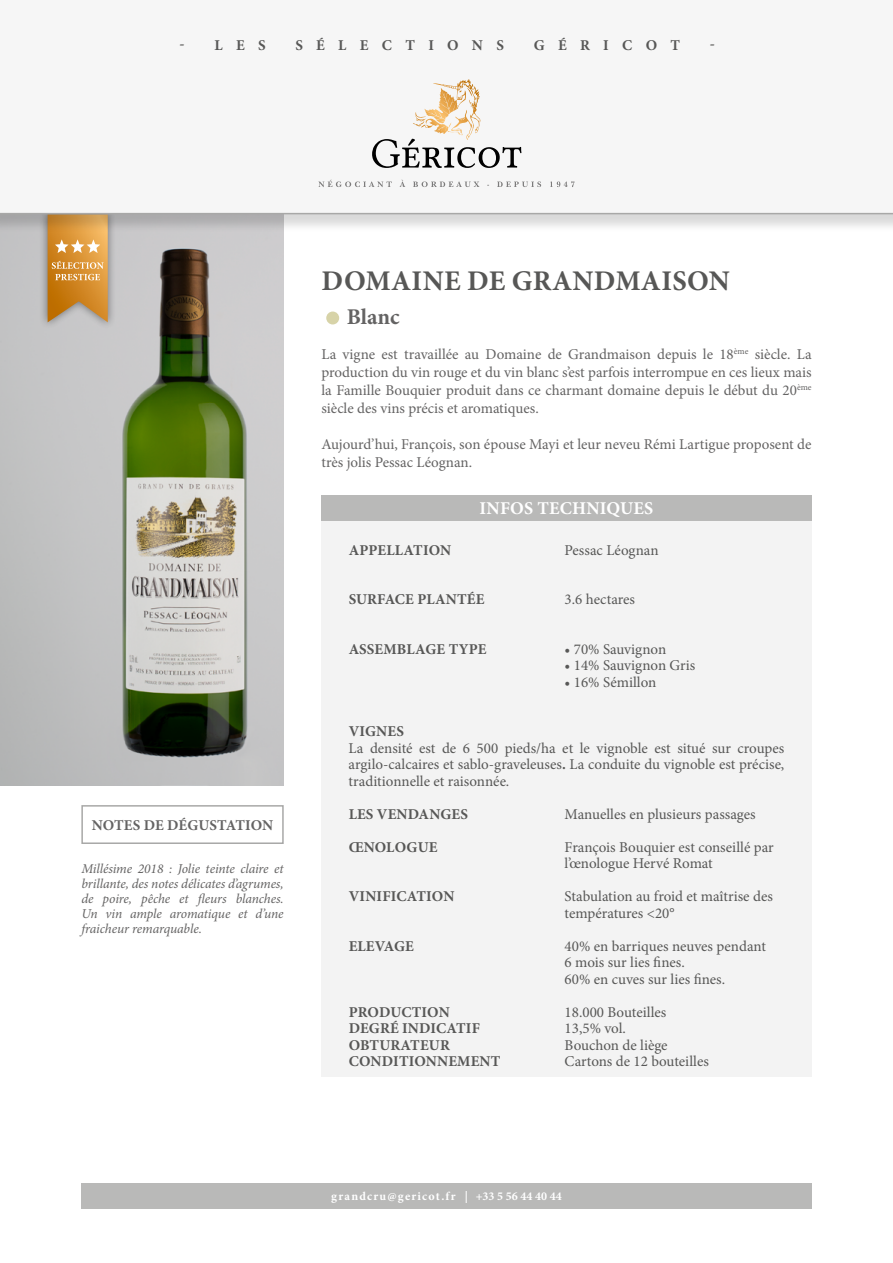
<style>
.page{position:relative;width:893px;height:1263px;background:#fff}
.page>*{position:absolute;margin:0;border:0;box-sizing:border-box;transform-origin:0 0}
.t1{font:700 28.5px "Minion Pro";letter-spacing:.01em;color:#575756}
.t2{font:700 22.5px "Minion Pro";color:#646363}
.t3{font:700 18px "Minion Pro";letter-spacing:.01em;color:#fff}
.t4{font:15px/16.5px "Minion Pro";color:#575756}
.t5{font:15px/18px "Minion Pro";color:#646363;text-align:justify}
.t6{font:700 15px "Minion Pro";letter-spacing:.01em;color:#575756}
.t7{font:700 15px "Minion Pro";color:#646363}
.t8{font:700 15px "Minion Pro";letter-spacing:.89em;color:#575756}
.t9{font:italic 13.5px/15px "Minion Pro";letter-spacing:-.01em;color:#646363;text-align:justify}
.t10{font:700 12px "Minion Pro";letter-spacing:.1em;color:#fff}
.s1{font-weight:700}
</style>
<div class="page">
<img style="left:0;top:233px;width:284px;height:552px">
<div style="left:81px;top:1184px;width:731px;height:25px;background:#b9b9b8"></div>
<div style="left:39px;top:206px;width:77px;height:123px;background:#000;opacity:.45"></div>
<svg style="left:48px;top:233px;width:60px;height:89px;background:#d49a4b"></svg>
<div style="left:321px;top:521px;width:491px;height:556px;background:#f3f3f3"></div>
<div style="left:321px;top:496px;width:491px;height:25px;background:#b9b9b8"></div>
<div style="left:326px;top:312px;width:13px;height:12px;background:#d7d3a8;border-radius:50%"></div>
<div style="left:81px;top:805px;width:203px;height:39px;background:#fff;border:2px solid #a8a8a7"></div>
<div style="left:0;top:0;width:893px;height:233px;background:#000;opacity:.15"></div>
<div style="left:0;top:0;width:893px;height:214px;background:#f6f6f6"></div>
<svg style="left:372px;top:139px;width:149px;height:29px"></svg>
<svg style="left:318px;top:180px;width:257px;height:7px"></svg>
<svg style="left:448px;top:122px;width:3px;height:6px"></svg>
<svg style="left:435px;top:80px;width:37px;height:27px"></svg>
<svg style="left:413px;top:112px;width:14px;height:15px"></svg>
<svg style="left:433px;top:116px;width:8px;height:3px"></svg>
<p class="t6" style="left:179px;top:35px;width:88px">- LES</p>
<p class="t8" style="left:295px;top:35px;width:210px">SÉLECTIONS</p>
<p class="t8" style="left:534px;top:35px;width:148px">GÉRICOT</p>
<p class="t6" style="left:710px;top:35px;width:7px">-</p>
<h1 class="t1" style="left:321px;top:261px;width:410px">DOMAINE DE GRANDMAISON</h1>
<h2 class="t2" style="left:347px;top:301px;width:55px">Blanc</h2>
<p class="t5" style="left:321px;top:345px;width:492px">La vigne est travaillée au Domaine de Grandmaison depuis le 18<sup>ème</sup> siècle. La production du vin rouge et du vin blanc s’est parfois interrompue en ces lieux mais la Famille Bouquier produit dans ce charmant domaine depuis le début du 20<sup>ème </sup>siècle des vins précis et aromatiques.</p>
<p class="t5" style="left:321px;top:435px;width:492px">Aujourd’hui, François, son épouse Mayi et leur neveu Rémi Lartigue proposent de très jolis Pessac Léognan.</p>
<p class="t7" style="left:92px;top:814px;width:183px">NOTES DE DÉGUSTATION</p>
<p class="t9" style="left:81px;top:861px;width:204px">Millésime 2018 : Jolie teinte claire et brillante, des notes délicates d’agrumes, de poire, pêche et fleurs blanches.<br>Un vin ample aromatique et d’une fraicheur remarquable.</p>
<p class="t3" style="left:480px;top:495px;width:175px">INFOS TECHNIQUES</p>
<p class="t6" style="left:349px;top:539px;width:104px">APPELLATION</p>
<p class="t4" style="left:565px;top:542px;width:95px">Pessac Léognan</p>
<p class="t6" style="left:349px;top:589px;width:137px">SURFACE PLANTÉE</p>
<p class="t4" style="left:565px;top:591px;width:72px">3.6 hectares</p>
<p class="t6" style="left:349px;top:638px;width:139px">ASSEMBLAGE TYPE</p>
<p class="t4" style="left:565px;top:641px;width:103px">• 70% Sauvignon</p>
<p class="t4" style="left:565px;top:657px;width:132px">• 14% Sauvignon Gris</p>
<p class="t4" style="left:565px;top:674px;width:93px">• 16% Sémillon</p>
<p class="t6" style="left:349px;top:721px;width:57px">VIGNES</p>
<p class="t4" style="left:349px;top:740px;width:437px;text-align:justify">La densité est de 6 500 pieds/ha et le vignoble est situé sur croupes argilo-calcaires et sablo-graveleuses<span class="s1">.</span> La conduite du vignoble est précise, traditionnelle et raisonnée.</p>
<p class="t6" style="left:349px;top:803px;width:121px">LES VENDANGES</p>
<p class="t4" style="left:565px;top:806px;width:193px">Manuelles en plusieurs passages</p>
<p class="t6" style="left:349px;top:836px;width:90px">ŒNOLOGUE</p>
<p class="t4" style="left:565px;top:839px;width:211px">François Bouquier est conseillé par l’œnologue Hervé Romat</p>
<p class="t6" style="left:349px;top:886px;width:107px">VINIFICATION</p>
<p class="t4" style="left:565px;top:888px;width:210px">Stabulation au froid et maîtrise des températures &lt;20°</p>
<p class="t6" style="left:349px;top:935px;width:67px">ELEVAGE</p>
<p class="t4" style="left:565px;top:938px;width:203px">40% en barriques neuves pendant<br>6 mois sur lies fines.<br>60% en cuves sur lies fines.</p>
<p class="t6" style="left:349px;top:1001px;width:103px">PRODUCTION</p>
<p class="t4" style="left:565px;top:1004px;width:103px">18.000 Bouteilles</p>
<p class="t6" style="left:349px;top:1018px;width:133px">DEGRÉ INDICATIF</p>
<p class="t4" style="left:565px;top:1020px;width:63px">13,5% vol.</p>
<p class="t6" style="left:349px;top:1034px;width:103px">OBTURATEUR</p>
<p class="t4" style="left:565px;top:1037px;width:105px">Bouchon de liège</p>
<p class="t6" style="left:349px;top:1051px;width:153px">CONDITIONNEMENT</p>
<p class="t4" style="left:565px;top:1053px;width:146px">Cartons de 12 bouteilles</p>
<p class="t10" style="left:331px;top:1187px;width:232px">grandcru@gericot.fr | +33 5 56 44 40 44</p>
</div>
